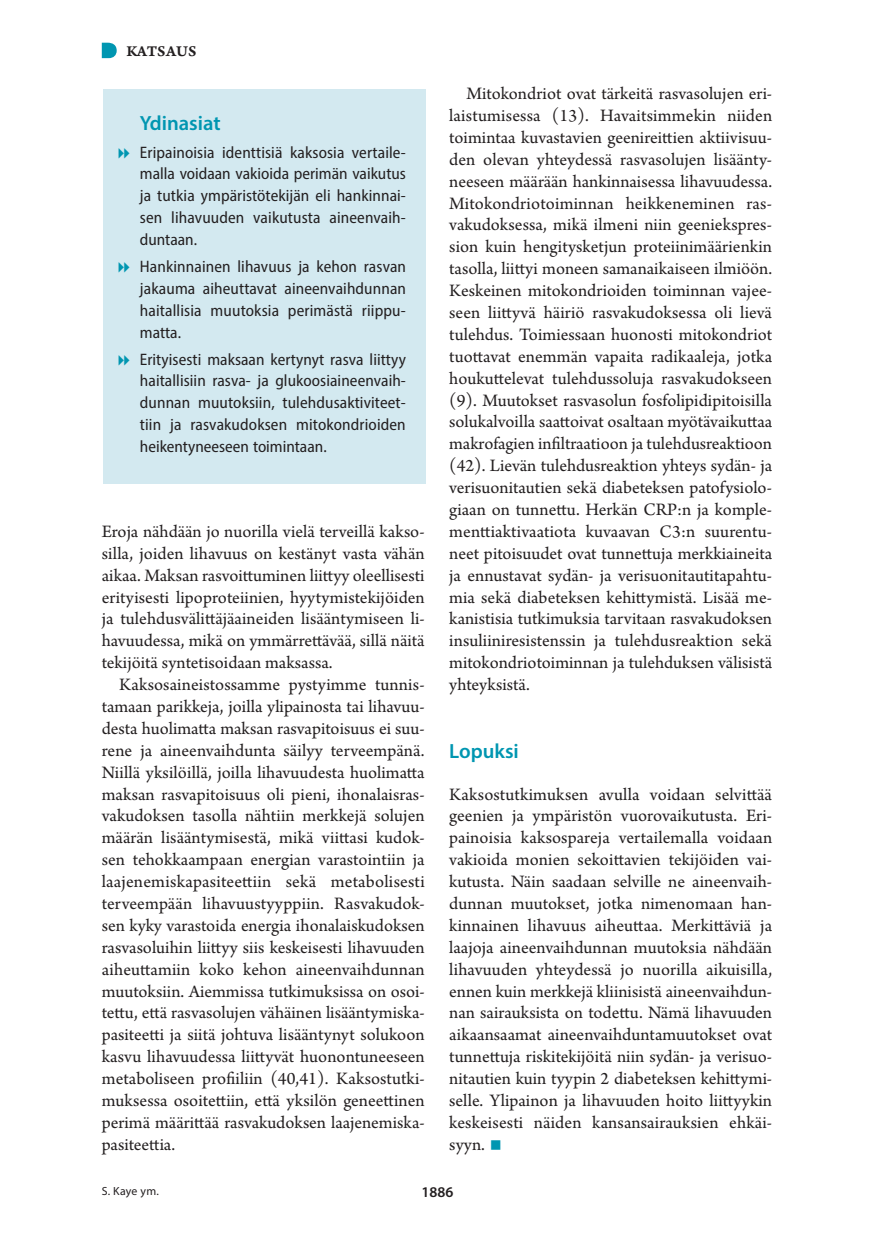
<style>
.page{position:relative;width:874px;height:1241px;background:#fff}
.page>*{position:absolute;margin:0;border:0;box-sizing:border-box;transform-origin:0 0}
.l_ei_sis{font:42px "Arno Pro";color:#0096b1}
.ydinasiat_otsikko_tu{font:600 20.65px "Myriad Pro";color:#0096b1}
.v1{font:600 20.65px "Myriad Pro";color:#0096b1}
.l_ei_sis-2{font:18.38px/21.9px "Arno Pro";color:#231f20;text-align:justify}
.t1{font:semi-condensed 16.62px/21.9px "Myriad Pro";letter-spacing:.01em;color:#231f20;text-align:justify}
.vinj{font:15.75px "Arno Pro Smbd Caption";letter-spacing:.005em;color:#231f20}
.t2{font:600 14.88px "Myriad Pro";color:#231f20}
.Ala{font:11.9px "Myriad Pro";letter-spacing:.015em;color:#231f20}
</style>
<div class="page">
<div style="left:102px;top:90px;width:323px;height:394px;background:#d3e9f0"></div>
<svg style="left:102px;top:43px;width:15px;height:15px"></svg>
<p class="vinj" style="left:126px;top:41px;width:71px">KATSAUS</p>
<p class="ydinasiat_otsikko_tu" style="left:140px;top:109px;width:82px">Ydinasiat</p>
<p class="t1" style="left:140px;top:141px;width:267px">Eripainoisia identtisiä kaksosia vertaile&shy;malla voidaan vakioida perimän vaikutus ja tutkia ympäristötekijän eli hankinnai&shy;sen lihavuuden vaikutusta aineenvaih&shy;duntaan.</p>
<p class="t1" style="left:140px;top:255px;width:267px">Hankinnainen lihavuus ja kehon rasvan jakauma aiheuttavat aineenvaihdunnan haitallisia muutoksia perimästä riippu&shy;matta.</p>
<p class="t1" style="left:140px;top:348px;width:267px">Erityisesti maksaan kertynyt rasva liittyy haitallisiin rasva- ja glukoosiaineenvaih&shy;dunnan muutoksiin, tulehdusaktiviteet&shy;tiin ja rasvakudoksen mitokondrioiden heikentyneeseen toimintaan.</p>
<p class="l_ei_sis-2" style="left:102px;top:521px;width:324px">Eroja nähdään jo nuorilla vielä terveillä kakso&shy;silla, joiden lihavuus on kestänyt vasta vähän aikaa. Maksan rasvoittuminen liittyy oleellisesti erityisesti lipoproteiinien, hyytymistekijöiden ja tulehdusvälittäjäaineiden lisääntymiseen li&shy;havuudessa, mikä on ymmärrettävää, sillä näitä tekijöitä syntetisoidaan maksassa.</p>
<p class="l_ei_sis-2" style="left:102px;top:674px;width:324px;text-indent:17px">Kaksosaineistossamme pystyimme tunnis&shy;tamaan parikkeja, joilla ylipainosta tai lihavuu&shy;desta huolimatta maksan rasvapitoisuus ei suu&shy;rene ja aineenvaihdunta säilyy terveempänä.<br>Niillä yksilöillä, joilla lihavuudesta huolimatta maksan rasvapitoisuus oli pieni, ihonalaisras&shy;vakudoksen tasolla nähtiin merkkejä solujen määrän lisääntymisestä, mikä viittasi kudok&shy;sen tehokkaampaan energian varastointiin ja laajenemiskapasiteettiin sekä metabolisesti terveempään lihavuustyyppiin. Rasvakudok&shy;sen kyky varastoida energia ihonalaiskudoksen rasvasoluihin liittyy siis keskeisesti lihavuuden aiheuttamiin koko kehon aineenvaihdunnan muutoksiin. Aiemmissa tutkimuksissa on osoi&shy;tettu, että rasvasolujen vähäinen lisääntymiska&shy;pasiteetti ja siitä johtuva lisääntynyt solukoon kasvu lihavuudessa liittyvät huonontuneeseen metaboliseen profiiliin (40,41). Kaksostutki&shy;muksessa osoitettiin, että yksilön geneettinen perimä määrittää rasvakudoksen laajenemiska&shy;pasiteettia.</p>
<p class="l_ei_sis-2" style="left:449px;top:84px;width:324px;text-indent:17px">Mitokondriot ovat tärkeitä rasvasolujen eri&shy;laistumisessa (13). Havaitsimmekin niiden toimintaa kuvastavien geenireittien aktiivisuu&shy;den olevan yhteydessä rasvasolujen lisäänty&shy;neeseen määrään hankinnaisessa lihavuudessa.<br>Mitokondriotoiminnan heikkeneminen ras&shy;vakudoksessa, mikä ilmeni niin geeniekspres&shy;sion kuin hengitysketjun proteiinimäärienkin tasolla, liittyi moneen samanaikaiseen ilmiöön.<br>Keskeinen mitokondrioiden toiminnan vajee&shy;seen liittyvä häiriö rasvakudoksessa oli lievä tulehdus. Toimiessaan huonosti mitokondriot tuottavat enemmän vapaita radikaaleja, jotka houkuttelevat tulehdussoluja rasvakudokseen (9). Muutokset rasvasolun fosfolipidipitoisilla solukalvoilla saattoivat osaltaan myötävaikuttaa makrofagien infiltraatioon ja tulehdusreaktioon (42). Lievän tulehdusreaktion yhteys sydän- ja verisuonitautien sekä diabeteksen patofysiolo&shy;giaan on tunnettu. Herkän CRP:n ja komple&shy;menttiaktivaatiota kuvaavan C3:n suurentu&shy;neet pitoisuudet ovat tunnettuja merkkiaineita ja ennustavat sydän- ja verisuonitautitapahtu&shy;mia sekä diabeteksen kehittymistä. Lisää me&shy;kanistisia tutkimuksia tarvitaan rasvakudoksen insuliiniresistenssin ja tulehdusreaktion sekä mitokondriotoiminnan ja tulehduksen välisistä yhteyksistä.</p>
<p class="v1" style="left:449px;top:737px;width:71px">Lopuksi</p>
<p class="l_ei_sis-2" style="left:449px;top:784px;width:324px">Kaksostutkimuksen avulla voidaan selvittää geenien ja ympäristön vuorovaikutusta. Eri&shy;painoisia kaksospareja vertailemalla voidaan vakioida monien sekoittavien tekijöiden vai&shy;kutusta. Näin saadaan selville ne aineenvaih&shy;dunnan muutokset, jotka nimenomaan han&shy;kinnainen lihavuus aiheuttaa. Merkittäviä ja laajoja aineenvaihdunnan muutoksia nähdään lihavuuden yhteydessä jo nuorilla aikuisilla, ennen kuin merkkejä kliinisistä aineenvaihdun&shy;nan sairauksista on todettu. Nämä lihavuuden aikaansaamat aineenvaihduntamuutokset ovat tunnettuja riskitekijöitä niin sydän- ja verisuo&shy;nitautien kuin tyypin 2 diabeteksen kehittymi&shy;selle. Ylipainon ja lihavuuden hoito liittyykin keskeisesti näiden kansansairauksien ehkäi&shy;syyn.</p>
<p class="l_ei_sis" style="left:489px;top:1118px;width:15px">■</p>
<p class="Ala" style="left:102px;top:1183px;width:59px">S. Kaye ym.</p>
<p class="t2" style="left:421px;top:1182px;width:33px">1886</p>
</div>
